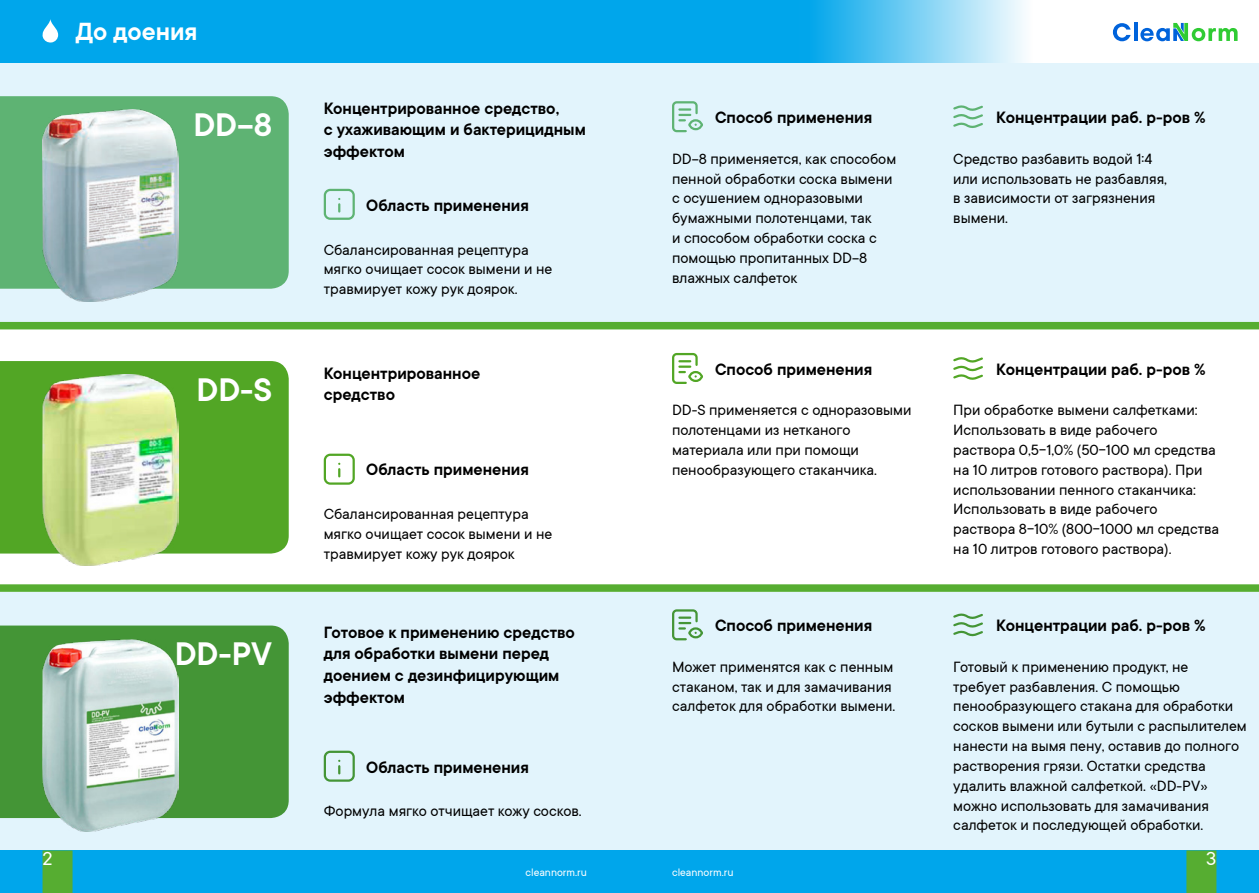
<style>
.page{position:relative;width:1259px;height:893px;background:#fff}
.page>*{position:absolute;margin:0;border:0;box-sizing:border-box;transform-origin:0 0}
.t1{font:600 36px "TT Commons";color:#fff}
.t2{font:600 27.3px "TT Commons";color:#fff}
.t3{font:21px "TT Commons";color:#fff}
.t4{font:600 18px/21.6px "TT Commons";color:#000}
.t5{font:16.5px/19.8px "TT Commons";color:#000}
.t6{font:12px "TT Commons";color:#fff}
</style>
<div class="page">
<div style="left:0;top:63px;width:1259px;height:259px;background:#e2f4fc"></div>
<div style="left:0;top:592px;width:1259px;height:259px;background:#e2f4fc"></div>
<div style="left:0;top:850px;width:1259px;height:43px;background:#00a6eb"></div>
<div style="left:0;top:0;width:1259px;height:63px;background:#00a6eb"></div>
<div style="left:43px;top:850px;width:30px;height:43px;background:#56ad31"></div>
<div style="left:1186px;top:850px;width:30px;height:43px;background:#56ad31"></div>
<svg style="left:817px;top:0;width:442px;height:63px;background:#bde7f9"></svg>
<div style="left:0;top:584px;width:1259px;height:8px;background:#56ad31"></div>
<div style="left:0;top:322px;width:1259px;height:7px;background:#56ad31"></div>
<svg style="left:42px;top:19px;width:16px;height:24px"></svg>
<svg style="left:1113px;top:23px;width:17px;height:18px"></svg>
<svg style="left:1133px;top:22px;width:4px;height:19px"></svg>
<svg style="left:1140px;top:23px;width:97px;height:18px;background:#9ad4c4"></svg>
<svg style="left:953px;top:105px;width:30px;height:23px"></svg>
<svg style="left:672px;top:101px;width:31px;height:32px"></svg>
<svg style="left:953px;top:357px;width:30px;height:23px"></svg>
<svg style="left:672px;top:352px;width:31px;height:32px"></svg>
<svg style="left:953px;top:613px;width:30px;height:24px"></svg>
<svg style="left:672px;top:609px;width:31px;height:32px"></svg>
<div style="left:0;top:96px;width:289px;height:193px;background:#5eb373"></div>
<div style="left:0;top:361px;width:289px;height:193px;background:#52a625"></div>
<div style="left:0;top:625px;width:289px;height:193px;background:#449536"></div>
<svg style="left:323px;top:188px;width:32px;height:32px"></svg>
<svg style="left:323px;top:453px;width:32px;height:32px"></svg>
<svg style="left:323px;top:750px;width:32px;height:32px"></svg>
<img style="left:43px;top:110px;width:136px;height:191px">
<img style="left:43px;top:375px;width:136px;height:190px">
<img style="left:43px;top:639px;width:136px;height:192px">
<h2 class="t2" style="left:76px;top:17px;width:123px">До доения</h2>
<h1 class="t1" style="left:193px;top:105px;width:80px">DD-8</h1>
<p class="t3" style="left:43px;top:847px;width:12px">2</p>
<h1 class="t1" style="left:197px;top:370px;width:77px">DD-S</h1>
<h1 class="t1" style="left:175px;top:634px;width:99px">DD-PV</h1>
<p class="t4" style="left:324px;top:98px;width:263px">Концентрированное средство,<br>с ухаживающим и бактерицидным эффектом</p>
<p class="t4" style="left:366px;top:195px;width:164px">Область применения</p>
<p class="t5" style="left:324px;top:240px;width:230px">Сбалансированная рецептура мягко очищает сосок вымени и не травмирует кожу рук доярок.</p>
<p class="t4" style="left:324px;top:363px;width:158px">Концентрированное средство</p>
<p class="t4" style="left:366px;top:459px;width:164px">Область применения</p>
<p class="t5" style="left:324px;top:505px;width:230px">Сбалансированная рецептура мягко очищает сосок вымени и не травмирует кожу рук доярок</p>
<p class="t4" style="left:324px;top:622px;width:253px">Готовое к применению средство для обработки вымени перед доением с дезинфицирующим эффектом</p>
<p class="t4" style="left:366px;top:756px;width:164px">Область применения</p>
<p class="t5" style="left:324px;top:802px;width:259px">Формула мягко отчищает кожу сосков.</p>
<p class="t6" style="left:525px;top:866px;width:63px">cleannorm.ru</p>
<p class="t4" style="left:715px;top:107px;width:159px">Способ применения</p>
<p class="t4" style="left:996px;top:107px;width:211px">Концентрации раб. р-ров %</p>
<p class="t5" style="left:672px;top:149px;width:226px">DD-8 применяется, как способом пенной обработки соска вымени с осушением одноразовыми бумажными полотенцами, так<br>и способом обработки соска с помощью пропитанных DD-8 влажных салфеток</p>
<p class="t5" style="left:953px;top:149px;width:215px">Средство разбавить водой 1:4 или использовать не разбавляя, в зависимости от загрязнения вымени.</p>
<p class="t4" style="left:715px;top:359px;width:159px">Способ применения</p>
<p class="t4" style="left:996px;top:359px;width:211px">Концентрации раб. р-ров %</p>
<p class="t5" style="left:672px;top:401px;width:241px">DD-S применяется с одноразовыми полотенцами из нетканого материала или при помощи пенообразующего стаканчика.</p>
<p class="t5" style="left:953px;top:401px;width:267px">При обработке вымени салфетками:<br>Использовать в виде рабочего раствора 0,5-1,0% (50-100 мл средства на 10 литров готового раствора). При использовании пенного стаканчика:<br>Использовать в виде рабочего раствора 8-10% (800-1000 мл средства на 10 литров готового раствора).</p>
<p class="t4" style="left:715px;top:615px;width:159px">Способ применения</p>
<p class="t4" style="left:996px;top:615px;width:211px">Концентрации раб. р-ров %</p>
<p class="t5" style="left:672px;top:657px;width:225px">Может применятся как с пенным стаканом, так и для замачивания салфеток для обработки вымени.</p>
<p class="t6" style="left:672px;top:866px;width:63px">cleannorm.ru</p>
<p class="t5" style="left:953px;top:657px;width:295px">Готовый к применению продукт, не<br>требует разбавления. С помощью пенообразующего стакана для обработки сосков вымени или бутыли с распылителем нанести на вымя пену, оставив до полного растворения грязи. Остатки средства удалить влажной салфеткой. «DD-PV» можно использовать для замачивания салфеток и последующей обработки.</p>
<p class="t3" style="left:1206px;top:847px;width:12px">3</p>
</div>
